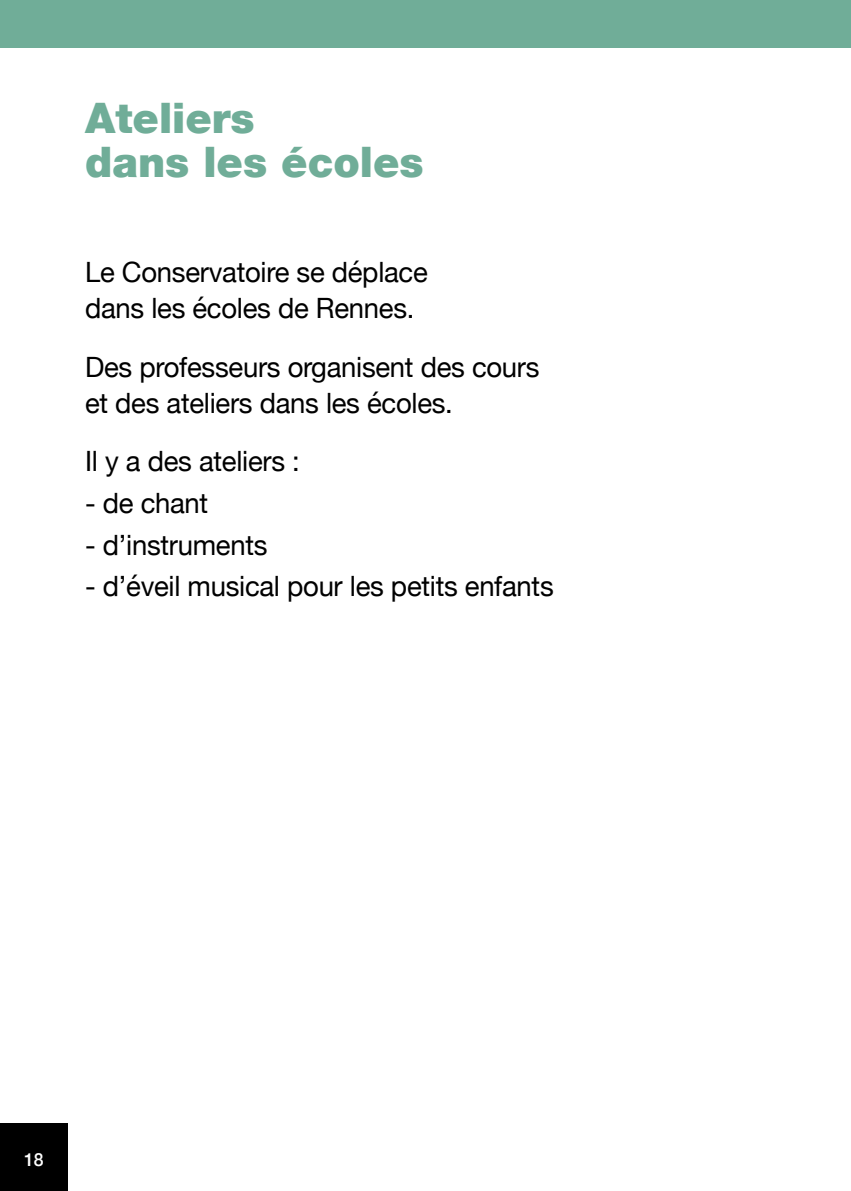
<style>
.page{position:relative;width:851px;height:1191px;background:#fff}
.page>*{position:absolute;margin:0;border:0;box-sizing:border-box;transform-origin:0 0}
.t1{font:900 42px/44px "Helvetica Neue";color:#70ad98}
.t2{font:28px/36px "Helvetica Neue";letter-spacing:-.01em;color:#000}
.t3{font:500 18px "Helvetica Neue";color:#fff}
</style>
<div class="page">
<div style="left:0;top:1123px;width:68px;height:68px;background:#000"></div>
<div style="left:0;top:0;width:850px;height:48px;background:#70ad98"></div>
<h1 class="t1" style="left:85px;top:96px;width:340px">Ateliers<br>dans les écoles</h1>
<p class="t2" style="left:85px;top:255px;width:344px">Le Conservatoire se déplace dans les écoles de Rennes.</p>
<p class="t2" style="left:85px;top:350px;width:456px">Des professeurs organisent des cours et des ateliers dans les écoles.</p>
<p class="t2" style="left:85px;top:445px;width:216px">Il y a des ateliers :</p>
<p class="t2" style="left:85px;top:486px;width:125px">- de chant</p>
<p class="t2" style="left:85px;top:528px;width:184px">- d’instruments</p>
<p class="t2" style="left:85px;top:570px;width:470px">- d’éveil musical pour les petits enfants</p>
<p class="t3" style="left:24px;top:1144px;width:21px">18</p>
</div>
